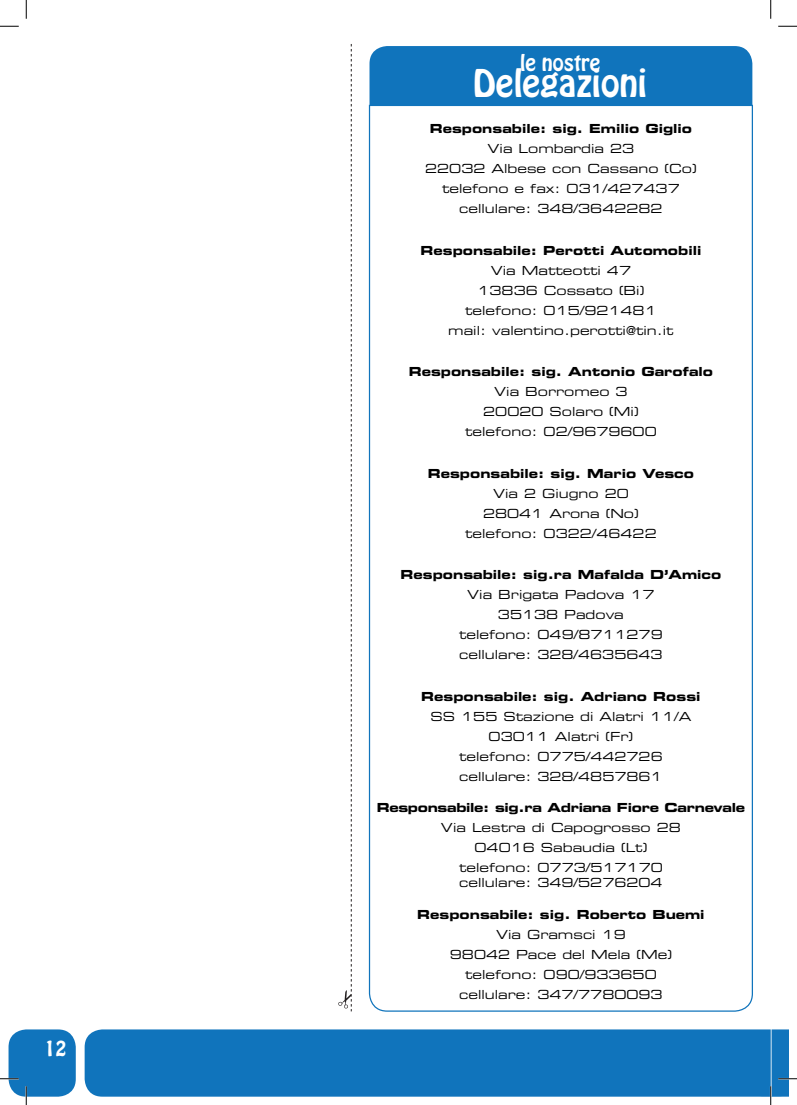
<style>
.page{position:relative;width:797px;height:1105px;background:#fff}
.page>*{position:absolute;margin:0;border:0;box-sizing:border-box;transform-origin:0 0}
.t1{font:33.75px "Hobo Std";color:#fff}
.t2{font:20px "Hobo Std";color:#fff}
.t3{font:18.75px "Hobo Std";color:#fff}
.t4{font:12.5px/20px "Eurostile LT Std Ex 2";color:#000;text-align:center}
.t5{font:12.5px "Eurostile LT Std Bold Ex 2";color:#000}
.t6{font:12.5px "Eurostile LT Std Bold Ex 2";letter-spacing:-.025em;color:#000}
</style>
<div class="page">
<div style="left:9px;top:1029px;width:67px;height:67px;background:#1074bc;border-radius:18px"></div>
<div style="left:85px;top:1029px;width:675px;height:67px;background:#1074bc"></div>
<svg style="left:368px;top:104px;width:385px;height:908px"></svg>
<div style="left:369px;top:46px;width:383px;height:59px;background:#1074bc"></div>
<svg style="left:338px;top:44px;width:14px;height:967px"></svg>
<svg style="left:0;top:25px;width:19px;height:2px"></svg>
<svg style="left:778px;top:25px;width:19px;height:2px"></svg>
<svg style="left:0;top:1078px;width:19px;height:1px"></svg>
<svg style="left:25px;top:0;width:2px;height:19px"></svg>
<svg style="left:25px;top:1086px;width:2px;height:19px"></svg>
<svg style="left:770px;top:0;width:1px;height:19px"></svg>
<svg style="left:760px;top:1029px;width:37px;height:76px"></svg>
<h3 class="t3" style="left:45px;top:1035px;width:23px">12</h3>
<h2 class="t2" style="left:520px;top:49px;width:81px">le nostre</h2>
<h1 class="t1" style="left:473px;top:60px;width:175px">Delegazioni</h1>
<p class="t5" style="left:430px;top:120px;width:264px">Responsabile: sig. Emilio Giglio</p>
<p class="t4" style="left:425px;top:139px;width:273px">Via Lombardia 23<br>22032 Albese con Cassano (Co) telefono e fax: 031/427437 cellulare: 348/3642282</p>
<p class="t5" style="left:420px;top:242px;width:282px">Responsabile: Perotti Automobili</p>
<p class="t4" style="left:448px;top:260px;width:227px">Via Matteotti 47<br>13836 Cossato (Bi) telefono: 015/921481 mail: valentino.perotti@tin.it</p>
<p class="t5" style="left:409px;top:363px;width:306px">Responsabile: sig. Antonio Garofalo</p>
<p class="t4" style="left:465px;top:382px;width:193px">Via Borromeo 3<br>20020 Solaro (Mi) telefono: 02/9679600</p>
<p class="t5" style="left:428px;top:465px;width:268px">Responsabile: sig. Mario Vesco</p>
<p class="t4" style="left:465px;top:483px;width:193px">Via 2 Giugno 20<br>28041 Arona (No) telefono: 0322/46422</p>
<p class="t5" style="left:400px;top:566px;width:322px">Responsabile: sig.ra Mafalda D’Amico</p>
<p class="t4" style="left:459px;top:585px;width:205px">Via Brigata Padova 17<br>35138 Padova<br>telefono: 049/8711279 cellulare: 328/4635643</p>
<p class="t5" style="left:421px;top:688px;width:281px">Responsabile: sig. Adriano Rossi</p>
<p class="t4" style="left:430px;top:706px;width:262px">SS 155 Stazione di Alatri 11/A<br>03011 Alatri (Fr)<br>telefono: 0775/442726 cellulare: 328/4857861</p>
<p class="t6" style="left:377px;top:799px;width:370px">Responsabile: sig.ra Adriana Fiore Carnevale</p>
<p class="t4" style="left:441px;top:818px;width:241px">Via Lestra di Capogrosso 28<br>04016 Sabaudia (Lt) telefono: 0773/517170</p>
<p class="t4" style="left:459px;top:873px;width:205px">cellulare: 349/5276204</p>
<p class="t5" style="left:417px;top:906px;width:289px">Responsabile: sig. Roberto Buemi</p>
<p class="t4" style="left:450px;top:924px;width:223px">Via Gramsci 19<br>98042 Pace del Mela (Me) telefono: 090/933650 cellulare: 347/7780093</p>
</div>
